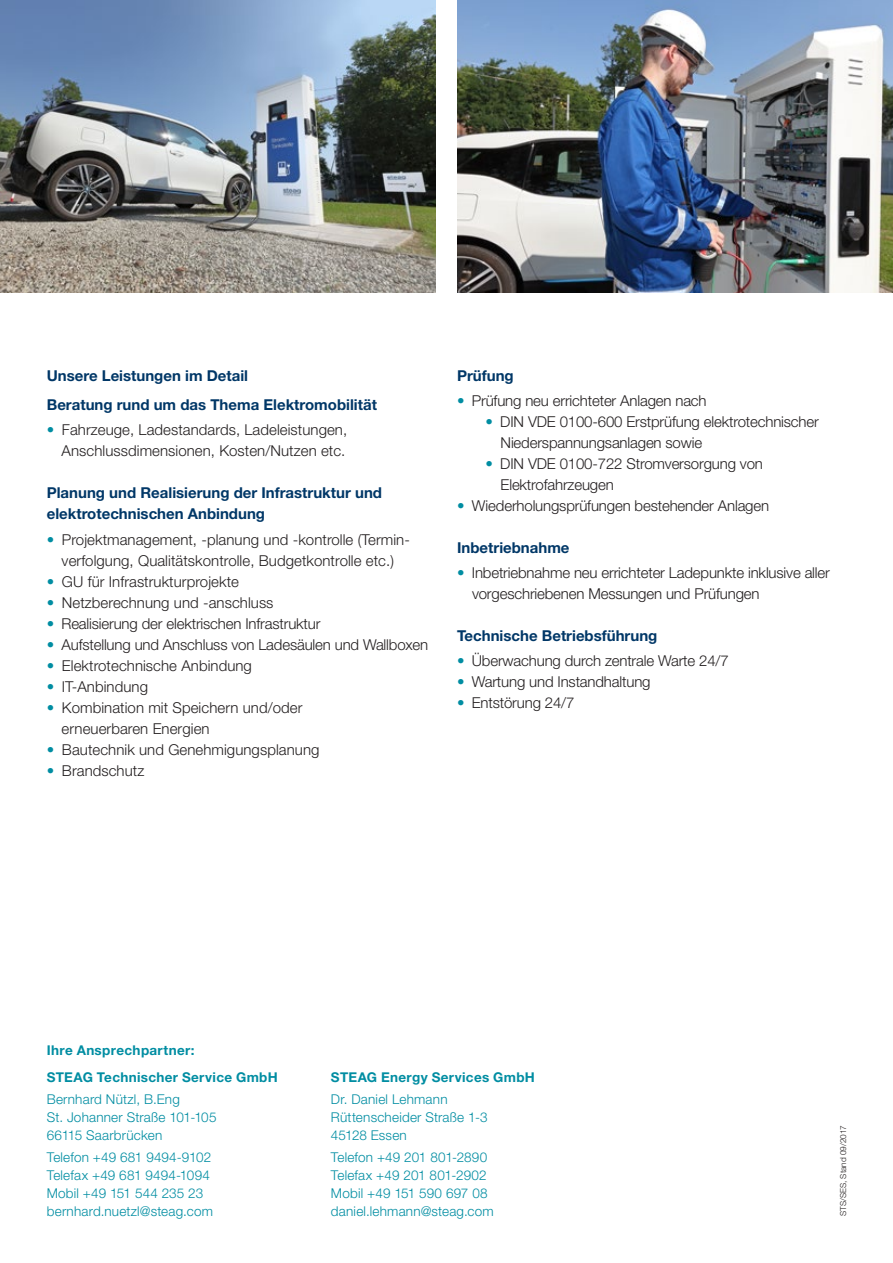
<style>
.page{position:relative;width:893px;height:1263px;background:#fff}
.page>*{position:absolute;margin:0;border:0;box-sizing:border-box;transform-origin:0 0}
.t1{font:300 15px/21px "Helvetica Neue LT Std";letter-spacing:-.01em;color:#231f20}
.t2{font:700 15px/29.5px "Helvetica Neue LT Std";color:#003767}
.t3{font:300 13.5px/18px "Helvetica Neue LT Std";letter-spacing:.015em;color:#008da2}
.t4{font:700 13.5px/26.5px "Helvetica Neue LT Std";letter-spacing:.025em;color:#008da2}
.t5{font:300 8.25px "Helvetica Neue LT Std";color:#231f20}
.s1{color:#008da2}
</style>
<div class="page">
<img style="left:0;top:0;width:436px;height:293px">
<img style="left:457px;top:0;width:436px;height:293px">
<p class="t2" style="left:47px;top:360px;width:332px">Unsere Leistungen im Detail<br>Beratung rund um das Thema Elektromobilität</p>
<p class="t1" style="left:47px;top:419px;width:302px;text-align:right"><span class="s1">•</span> Fahrzeuge, Ladestandards, Ladeleistungen,<br>Anschlussdimensionen, Kosten/Nutzen etc.</p>
<p class="t2" style="left:47px;top:482px;width:337px;line-height:21px">Planung und Realisierung der Infrastruktur und elektrotechnischen Anbindung</p>
<p class="t1" style="left:47px;top:528px;width:365px;text-align:center"><span class="s1">•</span> Projektmanagement, -planung und -kontrolle (Termin&shy;verfolgung, Qualitätskontrolle, Budgetkontrolle etc.)</p>
<p class="t1" style="left:47px;top:570px;width:194px"><span class="s1">•</span> GU für Infrastrukturprojekte</p>
<p class="t1" style="left:47px;top:591px;width:228px"><span class="s1">•</span> Netzberechnung und -anschluss</p>
<p class="t1" style="left:47px;top:612px;width:275px"><span class="s1">•</span> Realisierung der elektrischen Infrastruktur</p>
<p class="t1" style="left:47px;top:633px;width:383px"><span class="s1">•</span> Aufstellung und Anschluss von Ladesäulen und Wallboxen</p>
<p class="t1" style="left:47px;top:654px;width:207px"><span class="s1">•</span> Elektrotechnische Anbindung</p>
<p class="t1" style="left:47px;top:675px;width:103px"><span class="s1">•</span> IT-Anbindung</p>
<p class="t1" style="left:62px;top:696px;width:242px;text-indent:-15px"><span class="s1">•</span> Kombination mit Speichern und/oder erneuerbaren Energien</p>
<p class="t1" style="left:47px;top:738px;width:274px"><span class="s1">•</span> Bautechnik und Genehmigungsplanung</p>
<p class="t1" style="left:47px;top:759px;width:99px"><span class="s1">•</span> Brandschutz</p>
<p class="t2" style="left:457px;top:360px;width:58px">Prüfung</p>
<p class="t1" style="left:457px;top:390px;width:251px"><span class="s1">•</span> Prüfung neu errichteter Anlagen nach</p>
<p class="t1" style="left:501px;top:411px;width:320px;text-indent:-15px"><span class="s1">•</span> DIN VDE 0100-600 Erstprüfung elektrotechnischer<br>Niederspannungsanlagen sowie</p>
<p class="t1" style="left:501px;top:453px;width:264px;text-indent:-15px"><span class="s1">•</span> DIN VDE 0100-722 Stromversorgung von<br>Elektrofahrzeugen</p>
<p class="t1" style="left:457px;top:495px;width:314px"><span class="s1">•</span> Wiederholungsprüfungen bestehender Anlagen</p>
<p class="t2" style="left:457px;top:532px;width:114px">Inbetriebnahme</p>
<p class="t1" style="left:472px;top:562px;width:359px;text-indent:-15px"><span class="s1">•</span> Inbetriebnahme neu errichteter Ladepunkte inklusive aller vorgeschriebenen Messungen und Prüfungen</p>
<p class="t2" style="left:457px;top:621px;width:202px">Technische Betriebsführung</p>
<p class="t1" style="left:457px;top:650px;width:273px"><span class="s1">•</span> Überwachung durch zentrale Warte 24/7</p>
<p class="t1" style="left:457px;top:671px;width:195px"><span class="s1">•</span> Wartung und Instandhaltung</p>
<p class="t1" style="left:457px;top:692px;width:119px"><span class="s1">•</span> Entstörung 24/7</p>
<p class="t4" style="left:47px;top:1037px;width:233px">Ihre Ansprechpartner:<br>STEAG Technischer Service GmbH</p>
<p class="t3" style="left:47px;top:1090px;width:171px">Bernhard Nützl, B.Eng<br>St. Johanner Straße 101-105<br>66115 Saarbrücken</p>
<p class="t3" style="left:47px;top:1148px;width:168px">Telefon +49 681 9494-9102<br>Telefax +49 681 9494-1094<br>Mobil +49 151 544 235 23 bernhard.nuetzl@steag.com</p>
<p class="t4" style="left:331px;top:1063px;width:205px">STEAG Energy Services GmbH</p>
<p class="t3" style="left:331px;top:1090px;width:158px">Dr. Daniel Lehmann<br>Rüttenscheider Straße 1-3<br>45128 Essen</p>
<p class="t3" style="left:331px;top:1148px;width:164px">Telefon +49 201 801-2890<br>Telefax +49 201 801-2902<br>Mobil +49 151 590 697 08 daniel.lehmann@steag.com</p>
<p class="t5" style="left:838px;top:1216px;width:93px;rotate:-90deg">STS/SES, Stand 09/2017</p>
</div>
